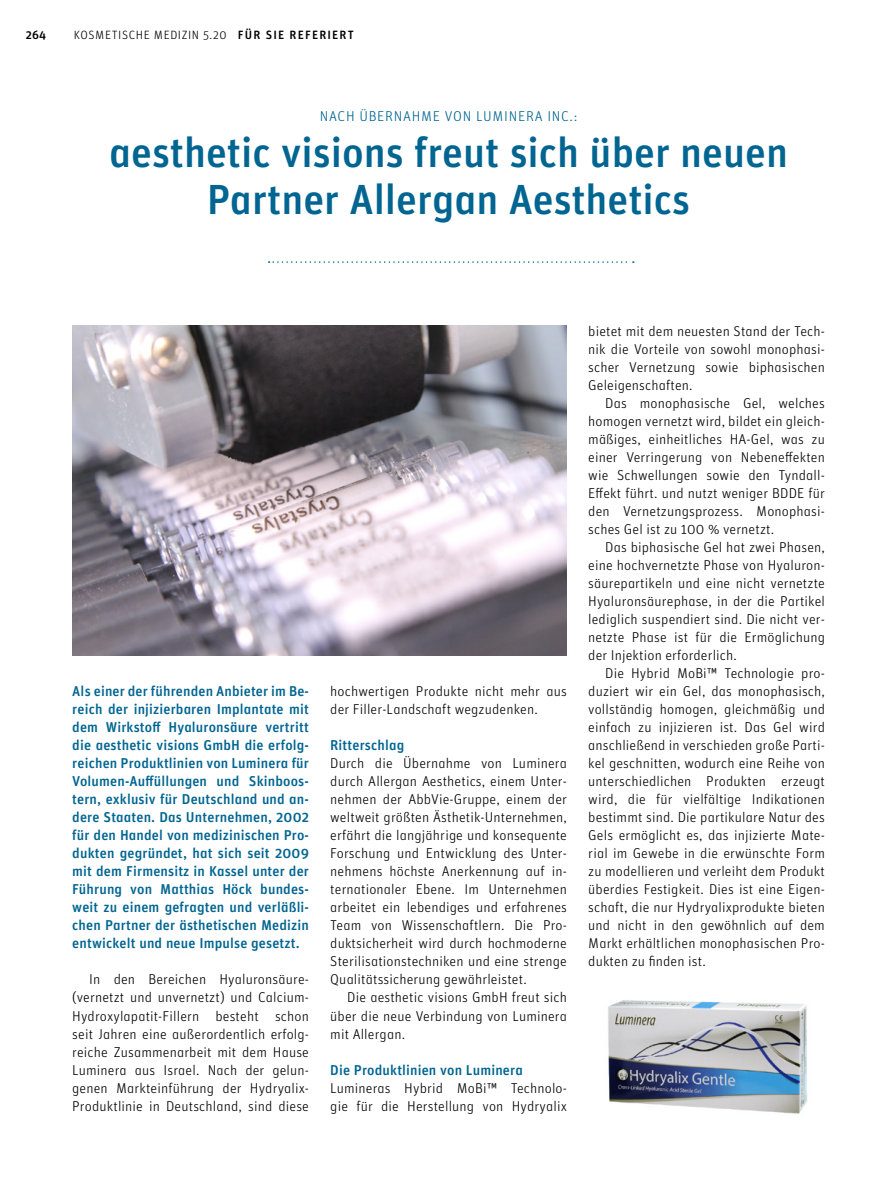
<style>
.page{position:relative;width:893px;height:1191px;background:#fff}
.page>*{position:absolute;margin:0;border:0;box-sizing:border-box;transform-origin:0 0}
.Head{font:42px/46.5px "Unit Medium Alternate";color:#006591;text-align:center}
.Text{font:14.25px/18px "Unit Light Alternate";letter-spacing:.01em;color:#000;text-align:justify}
.Text_ohne_Einzug{font:14.25px/18px "Unit Light Alternate";letter-spacing:.01em;color:#000;text-align:justify}
.Text_ohne_Einzug-2{font:14.25px/18px "Unit Medium Alternate";letter-spacing:.01em;color:#006591;text-align:justify}
.Subhead_fett_blau{font:14.25px "Unit Medium Alternate";letter-spacing:.01em;color:#006591}
.Head-2{font:14.25px "Unit Light Alternate";letter-spacing:.05em;color:#006591}
.t1{font:12px "Unit Light Alternate";letter-spacing:.05em;color:#000}
.t2{font:12px "Unit Medium Alternate";color:#000}
.s1{font-family:"Unit Medium Alternate"}
</style>
<div class="page">
<svg style="left:269px;top:261px;width:365px;height:2px"></svg>
<img style="left:608px;top:1000px;width:200px;height:114px">
<img style="left:72px;top:325px;width:495px;height:330px">
<p class="t2" style="left:26px;top:28px;width:22px">264</p>
<p class="t1" style="left:74px;top:28px;width:281px">KOSMETISCHE MEDIZIN 5.20 <span class="s1">FÜR SIE REFERIERT</span></p>
<p class="Head-2" style="left:320px;top:108px;width:259px">NACH ÜBERNAHME VON LUMINERA INC.:</p>
<p class="Head" style="left:109px;top:129px;width:680px">aesthetic visions freut sich über neuen<br>Partner Allergan Aesthetics</p>
<p class="Text_ohne_Einzug-2" style="left:72px;top:682px;width:238px">Als einer der führenden Anbieter im Be&shy;reich der injizierbaren Implantate mit dem Wirkstoff Hyaluronsäure vertritt die aesthetic visions GmbH die erfolg&shy;reichen Produktlinien von Luminera für Volumen-Auffüllungen und Skinboos&shy;tern, exklusiv für Deutschland und an&shy;dere Staaten. Das Unternehmen, 2002 für den Handel von medizinischen Pro&shy;dukten gegründet, hat sich seit 2009 mit dem Firmensitz in Kassel unter der Führung von Matthias Höck bundes&shy;weit zu einem gefragten und verläßli&shy;chen Partner der ästhetischen Medizin entwickelt und neue Impulse gesetzt.</p>
<p class="Text" style="left:72px;top:970px;width:238px;text-indent:17px">In den Bereichen Hyaluronsäure-(vernetzt und unvernetzt) und Calcium-Hydroxylapatit-Fillern besteht schon seit Jahren eine außerordentlich erfolg&shy;reiche Zusammenarbeit mit dem Hause Luminera aus Israel. Nach der gelun&shy;genen Markteinführung der Hydryalix-Produktlinie in Deutschland, sind diese</p>
<p class="Text" style="left:330px;top:682px;width:238px">hochwertigen Produkte nicht mehr aus der Filler-Landschaft wegzudenken.</p>
<p class="Subhead_fett_blau" style="left:330px;top:737px;width:76px">Ritterschlag</p>
<p class="Text_ohne_Einzug" style="left:330px;top:754px;width:238px">Durch die Übernahme von Luminera durch Allergan Aesthetics, einem Unter&shy;nehmen der AbbVie-Gruppe, einem der weltweit größten Ästhetik-Unternehmen, erfährt die langjährige und konsequente Forschung und Entwicklung des Unter&shy;nehmens höchste Anerkennung auf in&shy;ternationaler Ebene. Im Unternehmen arbeitet ein lebendiges und erfahrenes Team von Wissenschaftlern. Die Pro&shy;duktsicherheit wird durch hochmoderne Sterilisationstechniken und eine strenge Qualitätssicherung gewährleistet.</p>
<p class="Text" style="left:330px;top:988px;width:238px;text-indent:17px">Die aesthetic visions GmbH freut sich über die neue Verbindung von Luminera mit Allergan.</p>
<p class="Subhead_fett_blau" style="left:330px;top:1061px;width:194px">Die Produktlinien von Luminera</p>
<p class="Text_ohne_Einzug" style="left:330px;top:1078px;width:238px">Lumineras Hybrid MoBi™ Technolo&shy;gie für die Herstellung von Hydryalix</p>
<p class="Text_ohne_Einzug" style="left:588px;top:322px;width:238px">bietet mit dem neuesten Stand der Tech&shy;nik die Vorteile von sowohl monophasi&shy;scher Vernetzung sowie biphasischen Geleigenschaften.</p>
<p class="Text" style="left:588px;top:394px;width:238px;text-indent:17px">Das monophasische Gel, welches homogen vernetzt wird, bildet ein gleich&shy;mäßiges, einheitliches HA-Gel, was zu einer Verringerung von Nebeneffekten wie Schwellungen sowie den Tyndall-Effekt führt. und nutzt weniger BDDE für den Vernetzungsprozess. Monophasi&shy;sches Gel ist zu 100 % vernetzt.</p>
<p class="Text" style="left:588px;top:538px;width:238px;text-indent:17px">Das biphasische Gel hat zwei Phasen, eine hochvernetzte Phase von Hyaluron&shy;säurepartikeln und eine nicht vernetzte Hyaluronsäurephase, in der die Partikel lediglich suspendiert sind. Die nicht ver&shy;netzte Phase ist für die Ermöglichung der Injektion erforderlich.</p>
<p class="Text" style="left:588px;top:664px;width:238px;text-indent:17px">Die Hybrid MoBi™ Technologie pro&shy;duziert wir ein Gel, das monophasisch, vollständig homogen, gleichmäßig und einfach zu injizieren ist. Das Gel wird anschließend in verschieden große Parti&shy;kel geschnitten, wodurch eine Reihe von unterschiedlichen Produkten erzeugt wird, die für vielfältige Indikationen bestimmt sind. Die partikulare Natur des Gels ermöglicht es, das injizierte Mate&shy;rial im Gewebe in die erwünschte Form zu modellieren und verleiht dem Produkt überdies Festigkeit. Dies ist eine Eigen&shy;schaft, die nur Hydryalixprodukte bieten und nicht in den gewöhnlich auf dem Markt erhältlichen monophasischen Pro&shy;dukten zu finden ist.</p>
</div>
